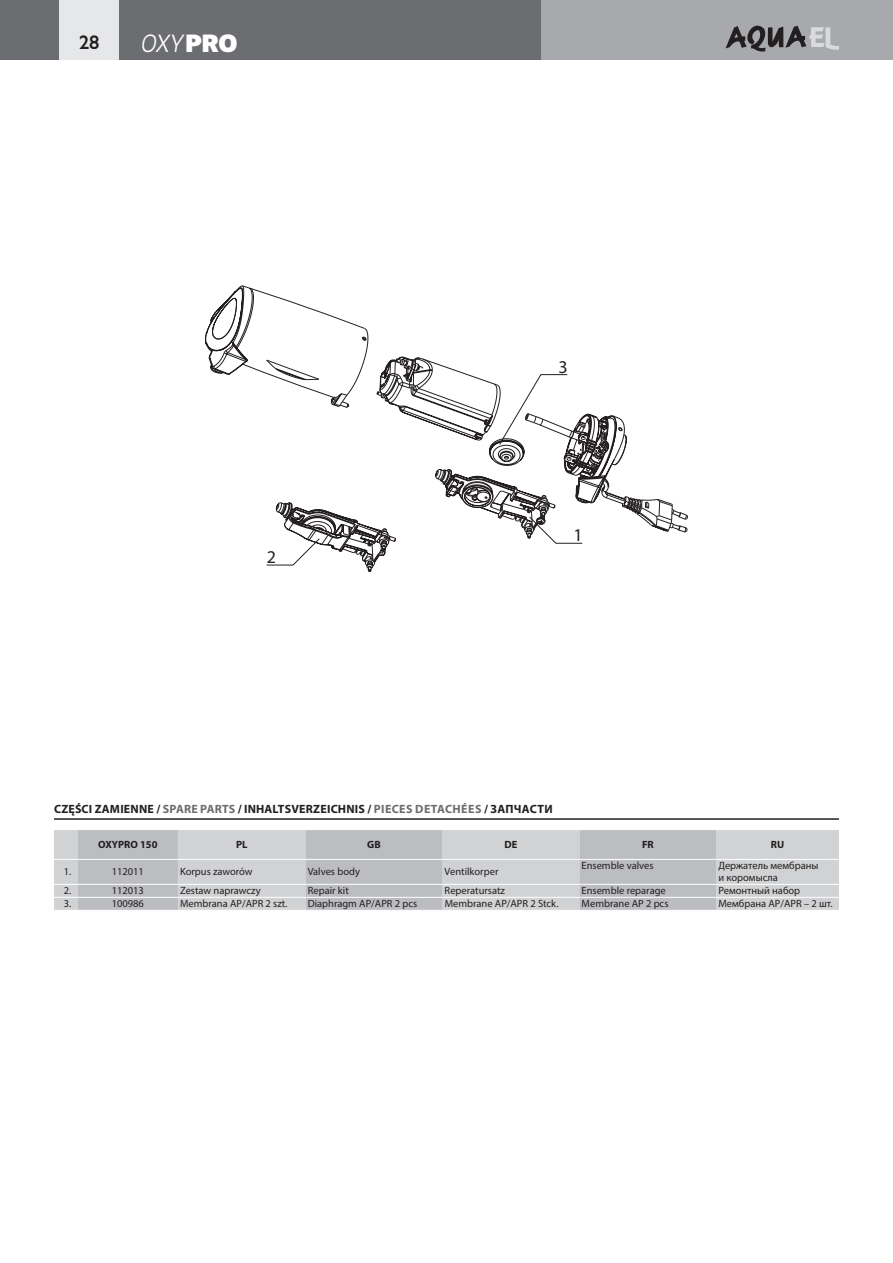
<style>
.page{position:relative;width:893px;height:1263px;background:#fff}
.page>*{position:absolute;margin:0;border:0;box-sizing:border-box;transform-origin:0 0}
.t1{font:italic 24px "EFN Olivea Light OT";color:#fff}
.t2{font:18px "Myriad Pro";color:#231f20}
.t3{font:700 18px "EFN Gilead OT";color:#231f20}
.t4{font:700 12px "Myriad Pro";letter-spacing:.02em;color:#231f20}
.t5{font:10.5px/12px "Myriad Pro";color:#231f20}
.t6{font:700 10.5px "Myriad Pro";color:#231f20}
.s1{font-family:"EFN Olivea Nigra OT";font-style:normal}
.s2{color:#6c6d70}
</style>
<div class="page">
<div style="left:308px;top:0;width:585px;height:60px;background:#a8a9ad"></div>
<div style="left:0;top:0;width:540px;height:60px;background:#6c6d70"></div>
<div style="left:60px;top:0;width:59px;height:60px;background:#e6e7e9"></div>
<svg style="left:725px;top:26px;width:114px;height:26px"></svg>
<hr style="left:54px;top:818px;width:785px;height:2px;background:#231f20">
<div style="left:54px;top:830px;width:785px;height:80px;background:#d1d2d4"></div>
<svg style="left:78px;top:830px;width:638px;height:80px;background:#c5c6c8"></svg>
<svg style="left:54px;top:859px;width:24px;height:1px"></svg>
<svg style="left:54px;top:884px;width:24px;height:1px"></svg>
<svg style="left:54px;top:897px;width:24px;height:1px"></svg>
<hr style="left:78px;top:859px;width:100px;height:1px;background:#fff">
<hr style="left:78px;top:884px;width:100px;height:1px;background:#fff">
<hr style="left:78px;top:897px;width:100px;height:1px;background:#fff">
<hr style="left:306px;top:859px;width:136px;height:1px;background:#fff">
<hr style="left:306px;top:884px;width:136px;height:1px;background:#fff">
<hr style="left:306px;top:897px;width:136px;height:1px;background:#fff">
<hr style="left:178px;top:859px;width:128px;height:1px;background:#fff">
<hr style="left:178px;top:884px;width:128px;height:1px;background:#fff">
<hr style="left:178px;top:897px;width:128px;height:1px;background:#fff">
<hr style="left:442px;top:859px;width:137px;height:1px;background:#fff">
<hr style="left:442px;top:884px;width:137px;height:1px;background:#fff">
<hr style="left:442px;top:897px;width:137px;height:1px;background:#fff">
<hr style="left:579px;top:859px;width:137px;height:1px;background:#fff">
<hr style="left:579px;top:884px;width:137px;height:1px;background:#fff">
<hr style="left:579px;top:897px;width:137px;height:1px;background:#fff">
<hr style="left:716px;top:859px;width:123px;height:1px;background:#fff">
<hr style="left:716px;top:884px;width:123px;height:1px;background:#fff">
<hr style="left:716px;top:897px;width:123px;height:1px;background:#fff">
<svg style="left:266px;top:539px;width:130px;height:33px"></svg>
<svg style="left:206px;top:297px;width:28px;height:78px"></svg>
<svg style="left:239px;top:285px;width:157px;height:254px"></svg>
<svg style="left:236px;top:287px;width:160px;height:3px"></svg>
<svg style="left:234px;top:290px;width:187px;height:233px"></svg>
<svg style="left:377px;top:358px;width:311px;height:180px"></svg>
<svg style="left:489px;top:374px;width:159px;height:170px"></svg>
<h2 class="t3" style="left:79px;top:31px;width:22px">28</h2>
<h1 class="t1" style="left:140px;top:29px;width:99px">OXY<span class="s1">PRO</span></h1>
<h2 class="t2" style="left:267px;top:546px;width:11px">2</h2>
<h2 class="t2" style="left:558px;top:355px;width:11px">3</h2>
<h2 class="t2" style="left:573px;top:524px;width:11px">1</h2>
<p class="t4" style="left:54px;top:801px;width:74px">CZĘŚCI ZAMIENNE</p>
<p class="t4" style="left:156px;top:801px;width:396px">/ <span class="s2">SPARE PARTS</span> / IN HALTSVERZEICHNIS / <span class="s2">PIECES DETACHÉES</span> / ЗАПЧАСТИ</p>
<p class="t6" style="left:98px;top:838px;width:28px">OXYPRO</p>
<p class="t6" style="left:140px;top:838px;width:19px">150</p>
<p class="t6" style="left:236px;top:838px;width:13px">PL</p>
<p class="t6" style="left:367px;top:838px;width:15px">GB</p>
<p class="t6" style="left:504px;top:838px;width:13px">DE</p>
<p class="t6" style="left:642px;top:838px;width:12px">FR</p>
<p class="t6" style="left:771px;top:838px;width:7px">RU</p>
<p class="t5" style="left:64px;top:866px;width:9px">1.</p>
<p class="t5" style="left:112px;top:866px;width:34px">112011</p>
<p class="t5" style="left:180px;top:866px;width:74px">Korpus zaworów</p>
<p class="t5" style="left:308px;top:866px;width:54px">Valves body</p>
<p class="t5" style="left:445px;top:866px;width:55px">Ventilkorper</p>
<p class="t5" style="left:582px;top:860px;width:74px">Ensemble valves</p>
<p class="t5" style="left:718px;top:860px;width:101px">Держатель мембраны и коромысла</p>
<p class="t5" style="left:64px;top:885px;width:9px">2.</p>
<p class="t5" style="left:112px;top:885px;width:34px">112013</p>
<p class="t5" style="left:180px;top:885px;width:82px">Zestaw naprawczy</p>
<p class="t5" style="left:308px;top:885px;width:43px">Repair kit</p>
<p class="t5" style="left:445px;top:885px;width:62px">Reperatursatz</p>
<p class="t5" style="left:582px;top:885px;width:86px">Ensemble reparage</p>
<p class="t5" style="left:718px;top:885px;width:83px">Ремонтный набор</p>
<p class="t5" style="left:64px;top:898px;width:9px">3.</p>
<p class="t5" style="left:112px;top:898px;width:34px">100986</p>
<p class="t5" style="left:180px;top:898px;width:109px">Membrana AP/APR 2 szt.</p>
<p class="t5" style="left:308px;top:898px;width:111px">Diaphragm AP/APR 2 pcs</p>
<p class="t5" style="left:445px;top:898px;width:115px">Membrane AP/APR 2 Stck.</p>
<p class="t5" style="left:582px;top:898px;width:88px">Membrane AP 2 pcs</p>
<p class="t5" style="left:718px;top:898px;width:116px">Мембрана AP/APR – 2 шт.</p>
</div>
